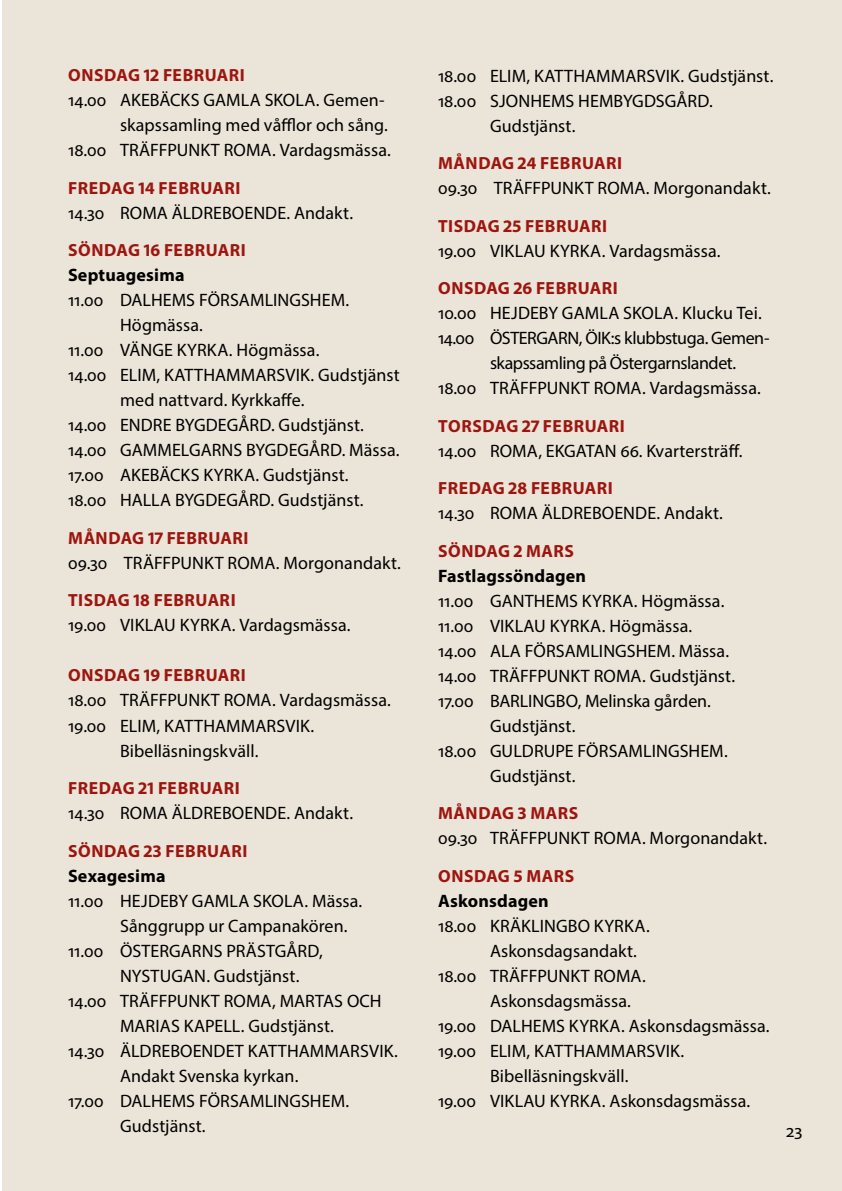
<style>
.page{position:relative;width:842px;height:1191px;background:#fff}
.page>*{position:absolute;margin:0;border:0;box-sizing:border-box;transform-origin:0 0}
.t1{font:18.4px "Myriad Pro";color:#000}
.t2{font:18px "Myriad Pro";letter-spacing:.005em;color:#000}
.t3{font:700 18px "Myriad Pro";letter-spacing:.01em;color:#000}
.t4{font:18px "Myriad Pro";letter-spacing:-.025em;color:#000}
.t5{font:18px "Myriad Pro";letter-spacing:-.03em;color:#000}
.t6{font:700 17.6px "Myriad Pro";letter-spacing:.025em;color:#9d150f}
</style>
<div class="page">
<div style="left:3px;top:0;width:839px;height:1191px;background:#ebe4d8"></div>
<p class="t6" style="left:68px;top:64px;width:178px">ONSDAG 12 FEBRUARI</p>
<p class="t2" style="left:68px;top:89px;width:318px">14.00 AKEBÄCKS GAMLA SKOLA. Gemen-</p>
<p class="t2" style="left:120px;top:114px;width:269px">skapssamling med våfflor och sång.</p>
<p class="t2" style="left:68px;top:139px;width:324px">18.00 TRÄFFPUNKT ROMA. Vardagsmässa.</p>
<p class="t6" style="left:68px;top:176px;width:174px">FREDAG 14 FEBRUARI</p>
<p class="t2" style="left:68px;top:202px;width:287px">14.30 ROMA ÄLDREBOENDE. Andakt.</p>
<p class="t6" style="left:68px;top:239px;width:179px">SÖNDAG 16 FEBRUARI</p>
<p class="t3" style="left:68px;top:263px;width:118px">Septuagesima</p>
<p class="t2" style="left:68px;top:289px;width:283px">11.00 DALHEMS FÖRSAMLINGSHEM.</p>
<p class="t2" style="left:120px;top:314px;width:84px">Högmässa.</p>
<p class="t2" style="left:68px;top:339px;width:253px">11.00 VÄNGE KYRKA. Högmässa.</p>
<p class="t2" style="left:68px;top:364px;width:333px">14.00 ELIM, KATTHAMMARSVIK. Gudstjänst</p>
<p class="t2" style="left:120px;top:389px;width:186px">med nattvard. Kyrkkaffe.</p>
<p class="t2" style="left:68px;top:414px;width:297px">14.00 ENDRE BYGDEGÅRD. Gudstjänst.</p>
<p class="t2" style="left:68px;top:439px;width:333px">14.00 GAMMELGARNS BYGDEGÅRD. Mässa.</p>
<p class="t2" style="left:68px;top:464px;width:282px">17.00 AKEBÄCKS KYRKA. Gudstjänst.</p>
<p class="t2" style="left:68px;top:489px;width:297px">18.00 HALLA BYGDEGÅRD. Gudstjänst.</p>
<p class="t6" style="left:68px;top:526px;width:182px">MÅNDAG 17 FEBRUARI</p>
<p class="t2" style="left:68px;top:552px;width:334px">09.30 TRÄFFPUNKT ROMA. Morgonandakt.</p>
<p class="t6" style="left:68px;top:589px;width:169px">TISDAG 18 FEBRUARI</p>
<p class="t2" style="left:68px;top:614px;width:284px">19.00 VIKLAU KYRKA. Vardagsmässa.</p>
<p class="t6" style="left:68px;top:664px;width:179px">ONSDAG 19 FEBRUARI</p>
<p class="t2" style="left:68px;top:689px;width:324px">18.00 TRÄFFPUNKT ROMA. Vardagsmässa.</p>
<p class="t2" style="left:68px;top:714px;width:248px">19.00 ELIM, KATTHAMMARSVIK.</p>
<p class="t2" style="left:120px;top:739px;width:140px">Bibelläsningskväll.</p>
<p class="t6" style="left:68px;top:776px;width:173px">FREDAG 21 FEBRUARI</p>
<p class="t2" style="left:68px;top:802px;width:287px">14.30 ROMA ÄLDREBOENDE. Andakt.</p>
<p class="t6" style="left:68px;top:839px;width:181px">SÖNDAG 23 FEBRUARI</p>
<p class="t3" style="left:68px;top:863px;width:99px">Sexagesima</p>
<p class="t2" style="left:68px;top:889px;width:296px">11.00 HEJDEBY GAMLA SKOLA. Mässa.</p>
<p class="t2" style="left:120px;top:914px;width:229px">Sånggrupp ur Campanakören.</p>
<p class="t2" style="left:68px;top:939px;width:256px">11.00 ÖSTERGARNS PRÄSTGÅRD,</p>
<p class="t2" style="left:120px;top:964px;width:181px">NYSTUGAN. Gudstjänst.</p>
<p class="t2" style="left:68px;top:989px;width:315px">14.00 TRÄFFPUNKT ROMA, MARTAS OCH</p>
<p class="t2" style="left:120px;top:1014px;width:215px">MARIAS KAPELL. Gudstjänst.</p>
<p class="t2" style="left:68px;top:1039px;width:331px">14.30 ÄLDREBOENDET KATTHAMMARSVIK.</p>
<p class="t2" style="left:120px;top:1064px;width:180px">Andakt Svenska kyrkan.</p>
<p class="t2" style="left:68px;top:1089px;width:283px">17.00 DALHEMS FÖRSAMLINGSHEM.</p>
<p class="t2" style="left:120px;top:1114px;width:87px">Gudstjänst.</p>
<p class="t2" style="left:438px;top:64px;width:337px">18.00 ELIM, KATTHAMMARSVIK. Gudstjänst.</p>
<p class="t2" style="left:438px;top:89px;width:276px">18.00 SJONHEMS HEMBYGDSGÅRD.</p>
<p class="t2" style="left:490px;top:114px;width:87px">Gudstjänst.</p>
<p class="t6" style="left:438px;top:152px;width:186px">MÅNDAG 24 FEBRUARI</p>
<p class="t2" style="left:438px;top:177px;width:334px">09.30 TRÄFFPUNKT ROMA. Morgonandakt.</p>
<p class="t6" style="left:438px;top:214px;width:171px">TISDAG 25 FEBRUARI</p>
<p class="t2" style="left:438px;top:239px;width:284px">19.00 VIKLAU KYRKA. Vardagsmässa.</p>
<p class="t6" style="left:438px;top:277px;width:181px">ONSDAG 26 FEBRUARI</p>
<p class="t2" style="left:438px;top:302px;width:325px">10.00 HEJDEBY GAMLA SKOLA. Klucku Tei.</p>
<p class="t4" style="left:438px;top:327px;width:333px">14.00 ÖSTERGARN, ÖIK:s klubbstuga. Gemen-</p>
<p class="t5" style="left:490px;top:352px;width:248px">skapssamling på Östergarnslandet.</p>
<p class="t2" style="left:438px;top:377px;width:324px">18.00 TRÄFFPUNKT ROMA. Vardagsmässa.</p>
<p class="t6" style="left:438px;top:414px;width:188px">TORSDAG 27 FEBRUARI</p>
<p class="t2" style="left:438px;top:439px;width:306px">14.00 ROMA, EKGATAN 66. Kvartersträff.</p>
<p class="t6" style="left:438px;top:477px;width:176px">FREDAG 28 FEBRUARI</p>
<p class="t2" style="left:438px;top:502px;width:287px">14.30 ROMA ÄLDREBOENDE. Andakt.</p>
<p class="t6" style="left:438px;top:539px;width:137px">SÖNDAG 2 MARS</p>
<p class="t3" style="left:438px;top:564px;width:150px">Fastlagssöndagen</p>
<p class="t2" style="left:438px;top:589px;width:288px">11.00 GANTHEMS KYRKA. Högmässa.</p>
<p class="t2" style="left:438px;top:614px;width:256px">11.00 VIKLAU KYRKA. Högmässa.</p>
<p class="t2" style="left:438px;top:639px;width:293px">14.00 ALA FÖRSAMLINGSHEM. Mässa.</p>
<p class="t2" style="left:438px;top:664px;width:299px">14.00 TRÄFFPUNKT ROMA. Gudstjänst.</p>
<p class="t2" style="left:438px;top:689px;width:274px">17.00 BARLINGBO, Melinska gården.</p>
<p class="t2" style="left:490px;top:714px;width:87px">Gudstjänst.</p>
<p class="t2" style="left:438px;top:739px;width:291px">18.00 GULDRUPE FÖRSAMLINGSHEM.</p>
<p class="t2" style="left:490px;top:764px;width:87px">Gudstjänst.</p>
<p class="t6" style="left:438px;top:802px;width:142px">MÅNDAG 3 MARS</p>
<p class="t2" style="left:438px;top:827px;width:331px">09.30 TRÄFFPUNKT ROMA. Morgonandakt.</p>
<p class="t6" style="left:438px;top:864px;width:138px">ONSDAG 5 MARS</p>
<p class="t3" style="left:438px;top:889px;width:112px">Askonsdagen</p>
<p class="t2" style="left:438px;top:914px;width:213px">18.00 KRÄKLINGBO KYRKA.</p>
<p class="t2" style="left:490px;top:939px;width:148px">Askonsdagsandakt.</p>
<p class="t2" style="left:438px;top:964px;width:209px">18.00 TRÄFFPUNKT ROMA.</p>
<p class="t2" style="left:490px;top:989px;width:142px">Askonsdagsmässa.</p>
<p class="t2" style="left:438px;top:1014px;width:333px">19.00 DALHEMS KYRKA. Askonsdagsmässa.</p>
<p class="t2" style="left:438px;top:1039px;width:248px">19.00 ELIM, KATTHAMMARSVIK.</p>
<p class="t2" style="left:490px;top:1064px;width:140px">Bibelläsningskväll.</p>
<p class="t2" style="left:438px;top:1089px;width:314px">19.00 VIKLAU KYRKA. Askonsdagsmässa.</p>
<p class="t1" style="left:786px;top:1119px;width:18px">23</p>
</div>
